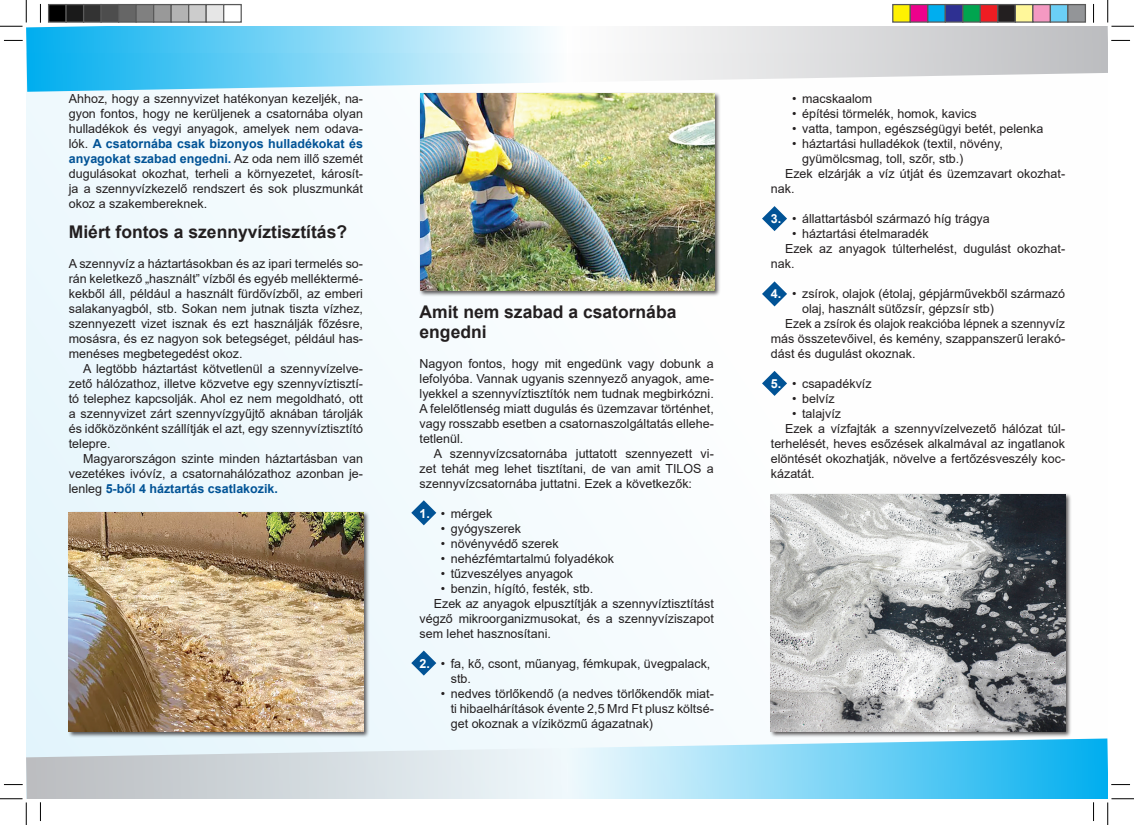
<style>
.page{position:relative;width:1134px;height:825px;background:#fff}
.page>*{position:absolute;margin:0;border:0;box-sizing:border-box;transform-origin:0 0}
.t1{font:700 17.5px/20px "Arial";color:#231f20}
.t2{font:12.5px/15px "Arial";color:#231f20;text-align:justify}
.t3{font:12.5px "Arial";color:#231f20;scale:.96 1}
.s1{font-weight:700;color:#015396}
.s2{font-weight:700;color:#fff}
</style>
<div class="page">
<div style="left:26px;top:53px;width:1081px;height:746px;background:#f6fbfe"></div>
<div style="left:769px;top:493px;width:302px;height:245px;background:#231f20;opacity:.75"></div>
<img style="left:770px;top:494px;width:294px;height:237px">
<div style="left:67px;top:511px;width:302px;height:227px;background:#231f20;opacity:.75"></div>
<img style="left:69px;top:513px;width:294px;height:218px">
<div style="left:418px;top:92px;width:302px;height:205px;background:#231f20;opacity:.75"></div>
<img style="left:420px;top:94px;width:294px;height:196px">
<svg style="left:411px;top:500px;width:25px;height:25px"></svg>
<svg style="left:762px;top:371px;width:25px;height:25px"></svg>
<svg style="left:762px;top:281px;width:25px;height:25px"></svg>
<svg style="left:762px;top:206px;width:25px;height:25px"></svg>
<svg style="left:411px;top:651px;width:25px;height:25px"></svg>
<svg style="left:0;top:0;width:1133px;height:92px"></svg>
<svg style="left:0;top:738px;width:1133px;height:87px"></svg>
<div style="left:49px;top:5px;width:17px;height:17px;background:#000"></div>
<div style="left:48px;top:4px;width:19px;height:19px;border:1px solid #595959"></div>
<div style="left:66px;top:5px;width:18px;height:17px;background:#1a1a1a"></div>
<div style="left:65px;top:4px;width:19px;height:19px;border:1px solid #595959"></div>
<div style="left:84px;top:5px;width:17px;height:17px;background:#333"></div>
<div style="left:83px;top:4px;width:19px;height:19px;border:1px solid #595959"></div>
<div style="left:101px;top:5px;width:18px;height:17px;background:#4d4d4d"></div>
<div style="left:100px;top:4px;width:19px;height:19px;border:1px solid #595959"></div>
<div style="left:119px;top:5px;width:17px;height:17px;background:#666"></div>
<div style="left:118px;top:4px;width:19px;height:19px;border:1px solid #595959"></div>
<div style="left:136px;top:5px;width:18px;height:17px;background:#808080"></div>
<div style="left:135px;top:4px;width:19px;height:19px;border:1px solid #595959"></div>
<div style="left:154px;top:5px;width:17px;height:17px;background:#999"></div>
<div style="left:153px;top:4px;width:19px;height:19px;border:1px solid #595959"></div>
<div style="left:171px;top:5px;width:18px;height:17px;background:#b3b3b3"></div>
<div style="left:170px;top:4px;width:19px;height:19px;border:1px solid #595959"></div>
<div style="left:189px;top:5px;width:17px;height:17px;background:#ccc"></div>
<div style="left:188px;top:4px;width:19px;height:19px;border:1px solid #595959"></div>
<div style="left:206px;top:5px;width:18px;height:17px;background:#e6e6e6"></div>
<div style="left:205px;top:4px;width:19px;height:19px;border:1px solid #595959"></div>
<div style="left:224px;top:5px;width:17px;height:17px;background:#fff"></div>
<div style="left:223px;top:4px;width:19px;height:19px;border:1px solid #595959"></div>
<div style="left:892px;top:5px;width:18px;height:17px;background:#fff101"></div>
<div style="left:892px;top:4px;width:18px;height:19px;border:1px solid #595959"></div>
<div style="left:910px;top:5px;width:17px;height:17px;background:#ed028c"></div>
<div style="left:909px;top:4px;width:19px;height:19px;border:1px solid #595959"></div>
<div style="left:927px;top:5px;width:18px;height:17px;background:#00aeef"></div>
<div style="left:927px;top:4px;width:18px;height:19px;border:1px solid #595959"></div>
<div style="left:945px;top:5px;width:17px;height:17px;background:#2e3092"></div>
<div style="left:944px;top:4px;width:19px;height:19px;border:1px solid #595959"></div>
<div style="left:962px;top:5px;width:18px;height:17px;background:#00a54f"></div>
<div style="left:962px;top:4px;width:18px;height:19px;border:1px solid #595959"></div>
<div style="left:980px;top:5px;width:17px;height:17px;background:#ee1d23"></div>
<div style="left:979px;top:4px;width:19px;height:19px;border:1px solid #595959"></div>
<div style="left:997px;top:5px;width:18px;height:17px;background:#231f20"></div>
<div style="left:997px;top:4px;width:18px;height:19px;border:1px solid #595959"></div>
<div style="left:1015px;top:5px;width:17px;height:17px;background:#fff79a"></div>
<div style="left:1014px;top:4px;width:19px;height:19px;border:1px solid #595959"></div>
<div style="left:1032px;top:5px;width:18px;height:17px;background:#f499c2"></div>
<div style="left:1032px;top:4px;width:18px;height:19px;border:1px solid #595959"></div>
<div style="left:1050px;top:5px;width:17px;height:17px;background:#6bcff6"></div>
<div style="left:1049px;top:4px;width:19px;height:19px;border:1px solid #595959"></div>
<div style="left:1067px;top:5px;width:18px;height:17px;background:#939598"></div>
<div style="left:1067px;top:4px;width:18px;height:19px;border:1px solid #595959"></div>
<p class="t2" style="left:69px;top:91px;width:296px">Ahhoz, hogy a szennyvizet hatékonyan kezeljék, na&shy;gyon fontos, hogy ne kerüljenek a csatornába olyan hulladékok és vegyi anyagok, amelyek nem odava&shy;lók. <span class="s1">A csatornába csak bizonyos hulladékokat és anyagokat szabad engedni.</span> Az oda nem illő szemét dugulásokat okozhat, terheli a környezetet, károsít&shy;ja a szennyvízkezelő rendszert és sok pluszmunkát okoz a szakembereknek.</p>
<h1 class="t1" style="left:69px;top:222px;width:280px">Miért fontos a szennyvíztisztítás?</h1>
<p class="t2" style="left:69px;top:256px;width:296px">A szennyvíz a háztartásokban és az ipari termelés so&shy;rán keletkező „használt” vízből és egyéb melléktermé&shy;kekből áll, például a használt fürdővízből, az emberi salakanyagból, stb. Sokan nem jutnak tiszta vízhez, szennyezett vizet isznak és ezt használják főzésre, mosásra, és ez nagyon sok betegséget, például has&shy;menéses megbetegedést okoz.</p>
<p class="t2" style="left:69px;top:361px;width:296px;text-indent:14px">A legtöbb háztartást kötvetlenül a szennyvízelve&shy;zető hálózathoz, illetve közvetve egy szennyvíztisztí&shy;tó telephez kapcsolják. Ahol ez nem megoldható, ott a szennyvizet zárt szennyvízgyűjtő aknában tárolják és időközönként szállítják el azt, egy szennyvíztisztító telepre.</p>
<p class="t2" style="left:69px;top:451px;width:296px;text-indent:14px">Magyarországon szinte minden háztartásban van vezetékes ivóvíz, a csatornahálózathoz azonban je&shy;lenleg <span class="s1">5-ből 4 háztartás csatlakozik.</span></p>
<h1 class="t1" style="left:419px;top:302px;width:258px">Amit nem szabad a csatornába engedni</h1>
<p class="t2" style="left:419px;top:356px;width:296px">Nagyon fontos, hogy mit engedünk vagy dobunk a lefolyóba. Vannak ugyanis szennyező anyagok, ame&shy;lyekkel a szennyvíztisztítók nem tudnak megbirkózni.<br>A felelőtlenség miatt dugulás és üzemzavar történhet, vagy rosszabb esetben a csatornaszolgáltatás ellehe&shy;tetlenül.</p>
<p class="t2" style="left:419px;top:446px;width:296px;text-indent:14px">A szennyvízcsatornába juttatott szennyezett vi&shy;zet tehát meg lehet tisztítani, de van amit TILOS a szennyvízcsatornába juttatni. Ezek a következők:</p>
<p class="t2" style="left:419px;top:506px;width:74px"><span class="s2">1.</span> • mérgek</p>
<p class="t2" style="left:441px;top:521px;width:82px">• gyógyszerek</p>
<p class="t2" style="left:441px;top:536px;width:119px">• növényvédő szerek</p>
<p class="t2" style="left:441px;top:551px;width:175px">• nehézfémtartalmú folyadékok</p>
<p class="t2" style="left:441px;top:566px;width:134px">• tűzveszélyes anyagok</p>
<p class="t2" style="left:441px;top:581px;width:154px">• benzin, hígító, festék, stb.</p>
<p class="t2" style="left:433px;top:596px;width:281px">Ezek az anyagok elpusztítják a szennyvíztisztítást</p>
<p class="t2" style="left:419px;top:611px;width:296px">végző mikroorganizmusokat, és a szennyvíziszapot</p>
<p class="t2" style="left:419px;top:626px;width:133px">sem lehet hasznosítani.</p>
<p class="t2" style="left:451px;top:656px;width:261px;text-indent:-31px"><span class="s2">2.</span> • fa, kő, csont, műanyag, fémkupak, üvegpalack, stb.</p>
<p class="t2" style="left:451px;top:686px;width:264px;text-indent:-10px">• nedves törlőkendő (a nedves törlőkendők miat&shy;ti hibaelhárítások évente 2,5 Mrd Ft plusz költsé&shy;get okoznak a víziközmű ágazatnak)</p>
<p class="t2" style="left:792px;top:91px;width:82px">• macskaalom</p>
<p class="t2" style="left:792px;top:106px;width:186px">• építési törmelék, homok, kavics</p>
<p class="t2" style="left:792px;top:121px;width:253px">• vatta, tampon, egészségügyi betét, pelenka</p>
<p class="t2" style="left:792px;top:136px;width:212px">• háztartási hulladékok (textil, növény,</p>
<p class="t2" style="left:802px;top:151px;width:163px">gyümölcsmag, toll, szőr, stb.)</p>
<p class="t2" style="left:785px;top:166px;width:281px">Ezek elzárják a víz útját és üzemzavart okozhat-</p>
<p class="t2" style="left:770px;top:181px;width:25px">nak.</p>
<p class="t2" style="left:770px;top:211px;width:220px"><span class="s2">3.</span> • állattartásból származó híg trágya</p>
<p class="t2" style="left:792px;top:226px;width:138px">• háztartási ételmaradék</p>
<p class="t2" style="left:785px;top:241px;width:281px">Ezek az anyagok túlterhelést, dugulást okozhat-</p>
<p class="t2" style="left:770px;top:256px;width:25px">nak.</p>
<p class="t2" style="left:770px;top:286px;width:296px"><span class="s2">4.</span> • zsírok, olajok (étolaj, gépjárművekből származó</p>
<p class="t2" style="left:802px;top:301px;width:193px">olaj, használt sütőzsír, gépzsír stb)</p>
<p class="t3" style="left:785px;top:315px;width:293px">Ezek a zsírok és olajok reakcióba lépnek a szennyvíz</p>
<p class="t2" style="left:770px;top:331px;width:296px">más összetevőivel, és kemény, szappanszerű lerakó-</p>
<p class="t2" style="left:770px;top:346px;width:146px">dást és dugulást okoznak.</p>
<p class="t2" style="left:770px;top:376px;width:102px"><span class="s2">5.</span> • csapadékvíz</p>
<p class="t2" style="left:792px;top:391px;width:44px">• belvíz</p>
<p class="t2" style="left:792px;top:406px;width:50px">• talajvíz</p>
<p class="t2" style="left:785px;top:421px;width:281px">Ezek a vízfajták a szennyvízelvezető hálózat túl-</p>
<p class="t2" style="left:770px;top:436px;width:296px">terhelését, heves esőzések alkalmával az ingatlanok</p>
<p class="t2" style="left:770px;top:451px;width:296px">elöntését okozhatják, növelve a fertőzésveszély koc-</p>
<p class="t2" style="left:770px;top:466px;width:45px">kázatát.</p>
</div>
